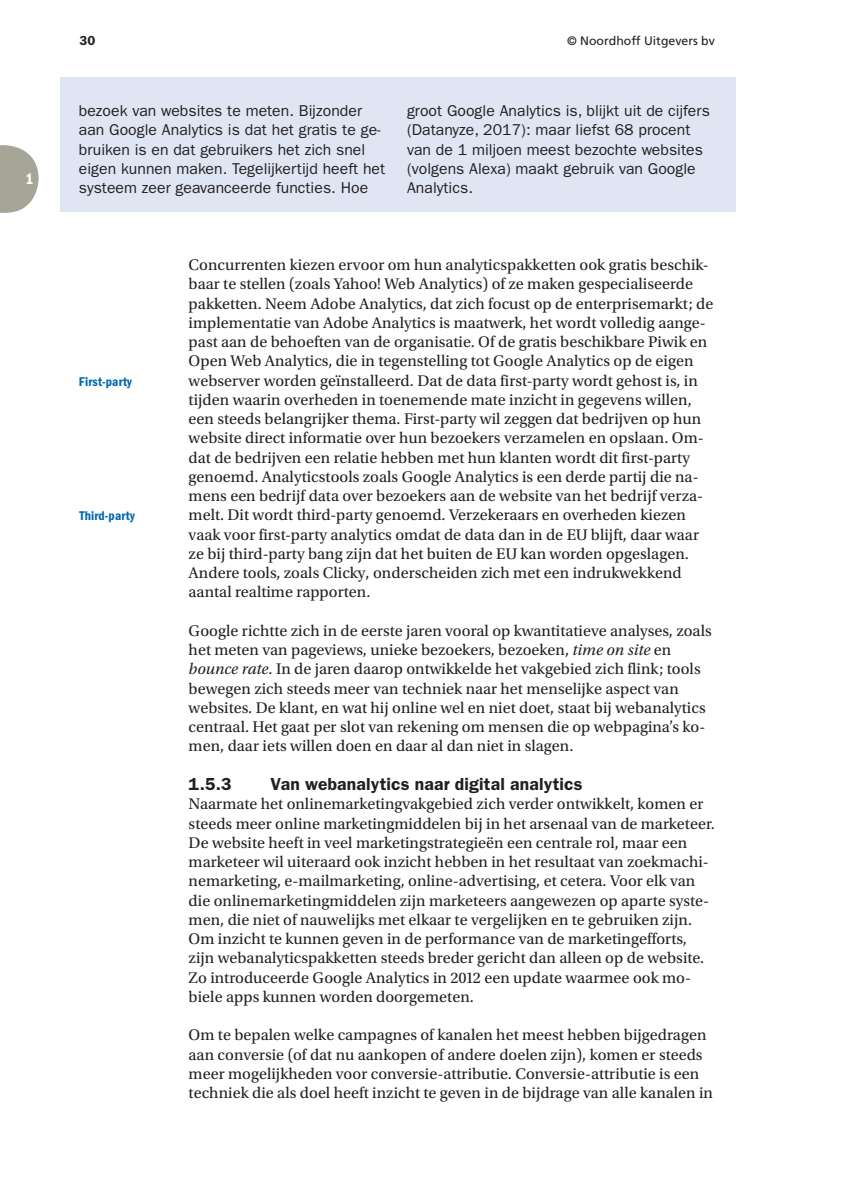
<style>
.page{position:relative;width:844px;height:1191px;background:#fff}
.page>*{position:absolute;margin:0;border:0;box-sizing:border-box;transform-origin:0 0}
.t1{font:600 17.5px "ITC Franklin Gothic Std";letter-spacing:.01em;color:#231f20}
.t2{font:16.1px/19.2px "Utopia Std";letter-spacing:.005em;color:#231f20}
.t3{font:15.75px/19.2px "ITC Franklin Gothic Std";letter-spacing:.005em;color:#231f20}
.t4{font:15.75px "ITC Franklin Gothic Std Dm Cd";color:#fff}
.t5{font:13.12px "ITC Franklin Gothic Std Dm Cd";letter-spacing:.01em;color:#0067b1}
.t6{font:600 13.12px "ITC Franklin Gothic Std";color:#231f20}
.t7{font:12.25px "Frutiger LT Std";color:#231f20}
.s1{font-style:italic}
</style>
<div class="page">
<svg style="left:0;top:145px;width:39px;height:68px"></svg>
<div style="left:60px;top:77px;width:675px;height:135px;background:#dfe5f3"></div>
<p class="t4" style="left:26px;top:173px;width:10px">1</p>
<p class="t6" style="left:79px;top:35px;width:17px">30</p>
<p class="t7" style="left:567px;top:35px;width:149px">© Noordhoff Uitgevers bv</p>
<p class="t3" style="left:79px;top:102px;width:308px">bezoek van websites te meten. Bijzonder aan Google Analytics is dat het gratis te ge&shy;bruiken is en dat gebruikers het zich snel eigen kunnen maken. Tegelijkertijd heeft het systeem zeer geavanceerde functies. Hoe</p>
<p class="t3" style="left:407px;top:102px;width:304px">groot Google Analytics is, blijkt uit de cijfers (Datanyze, 2017): maar liefst 68 procent van de 1 miljoen meest bezochte websites (volgens Alexa) maakt gebruik van Google Analytics.</p>
<p class="t5" style="left:79px;top:376px;width:55px">First-party</p>
<p class="t5" style="left:79px;top:511px;width:57px">Third-party</p>
<p class="t2" style="left:189px;top:257px;width:526px">Concurrenten kiezen ervoor om hun analyticspakketten ook gratis beschik&shy;baar te stellen (zoals Yahoo! Web Analytics) of ze maken gespecialiseerde pakketten. Neem Adobe Analytics, dat zich focust op de enterprisemarkt; de implementatie van Adobe Analytics is maatwerk, het wordt volledig aange&shy;past aan de behoeften van de organisatie. Of de gratis beschikbare Piwik en Open Web Analytics, die in tegenstelling tot Google Analytics op de eigen webserver worden geïnstalleerd. Dat de data first-party wordt gehost is, in tijden waarin overheden in toenemende mate inzicht in gegevens willen, een steeds belangrijker thema. First-party wil zeggen dat bedrijven op hun website direct informatie over hun bezoekers verzamelen en opslaan. Om&shy;dat de bedrijven een relatie hebben met hun klanten wordt dit first-party genoemd. Analyticstools zoals Google Analytics is een derde partij die na&shy;mens een bedrijf data over bezoekers aan de website van het bedrijf verza&shy;melt. Dit wordt third-party genoemd. Verzekeraars en overheden kiezen vaak voor first-party analytics omdat de data dan in de EU blijft, daar waar ze bij third-party bang zijn dat het buiten de EU kan worden opgeslagen.<br>Andere tools, zoals Clicky, onderscheiden zich met een indrukwekkend aantal realtime rapporten.</p>
<p class="t2" style="left:189px;top:622px;width:524px">Google richtte zich in de eerste jaren vooral op kwantitatieve analyses, zoals het meten van pageviews, unieke bezoekers, bezoeken, <span class="s1">time on site</span> en <span class="s1">bounce rate</span>. In de jaren daarop ontwikkelde het vakgebied zich flink; tools bewegen zich steeds meer van techniek naar het menselijke aspect van websites. De klant, en wat hij online wel en niet doet, staat bij webanalytics centraal. Het gaat per slot van rekening om mensen die op webpagina’s ko&shy;men, daar iets willen doen en daar al dan niet in slagen.</p>
<p class="t1" style="left:189px;top:777px;width:44px">1.5.3</p>
<p class="t1" style="left:270px;top:777px;width:313px">Van webanalytics naar digital analytics</p>
<p class="t2" style="left:189px;top:796px;width:527px">Naarmate het onlinemarketingvakgebied zich verder ontwikkelt, komen er steeds meer online marketingmiddelen bij in het arsenaal van de marketeer.<br>De website heeft in veel marketingstrategieën een centrale rol, maar een marketeer wil uiteraard ook inzicht hebben in het resultaat van zoekmachi&shy;nemarketing, e-mailmarketing, online-advertising, et cetera. Voor elk van die onlinemarketingmiddelen zijn marketeers aangewezen op aparte syste&shy;men, die niet of nauwelijks met elkaar te vergelijken en te gebruiken zijn.<br>Om inzicht te kunnen geven in de performance van de marketingefforts, zijn webanalyticspakketten steeds breder gericht dan alleen op de website.<br>Zo introduceerde Google Analytics in</p>
<p class="t2" style="left:484px;top:969px;width:208px">een update waarmee ook mo-</p>
<p class="t2" style="left:189px;top:988px;width:286px">biele apps kunnen worden doorgemeten.</p>
<p class="t2" style="left:189px;top:1027px;width:525px">Om te bepalen welke campagnes of kanalen het meest hebben bijgedragen aan conversie (of dat nu aankopen of andere doelen zijn), komen er steeds meer mogelijkheden voor conversie-attributie. Conversie-attributie is een techniek die als doel heeft inzicht te geven in de bijdrage van alle kanalen in</p>
</div>
